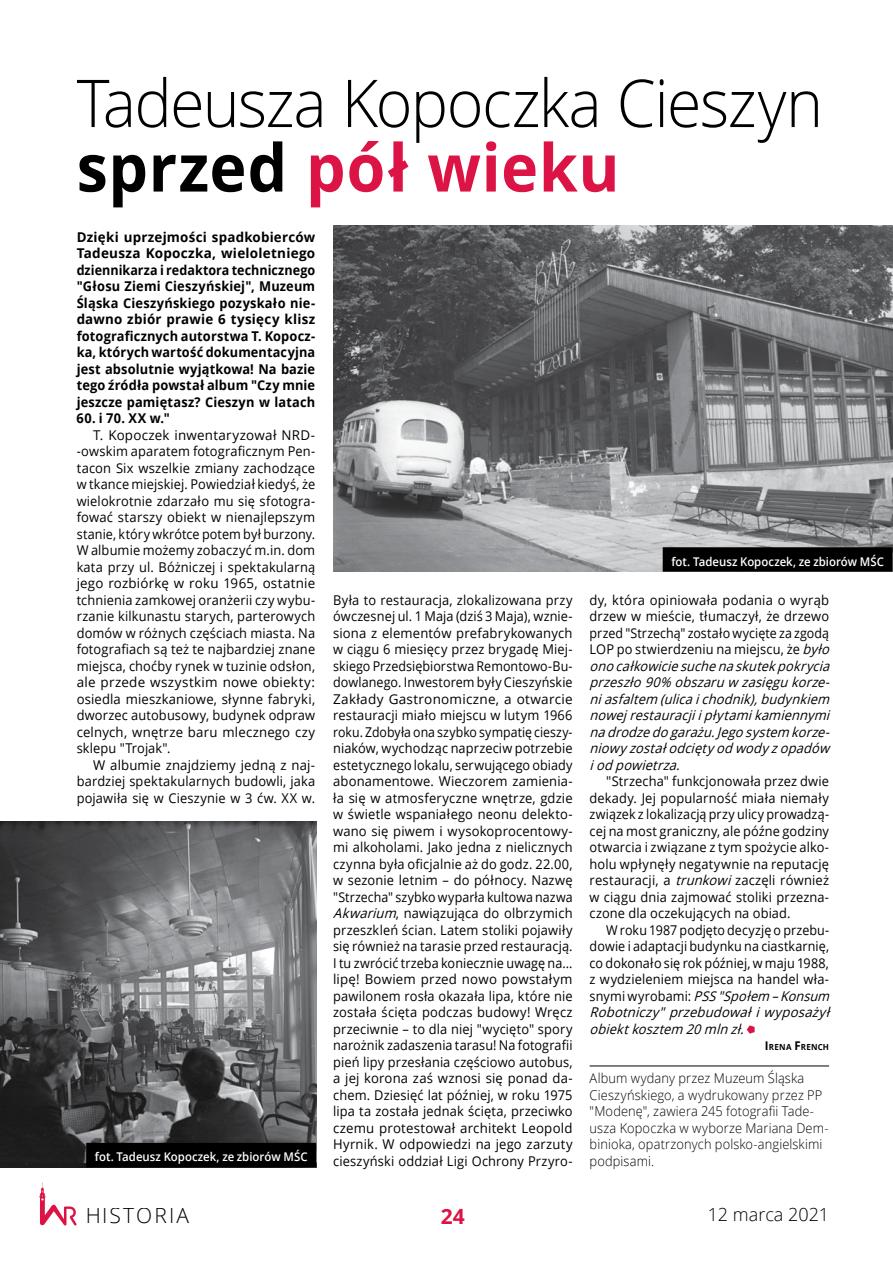
<style>
.page{position:relative;width:893px;height:1263px;background:#fff}
.page>*{position:absolute;margin:0;border:0;box-sizing:border-box;transform-origin:0 0}
.t1{font:300 66px/64.5px "Open Sans";letter-spacing:-.02em;color:#000;scale:.95 1}
.t2{font:300 21px "Open Sans";letter-spacing:.1em;color:#000}
.t3{font:700 21px "Open Sans";color:#db1445}
.t4{font:300 18px "Open Sans";color:#000}
.t5{font:13.5px/16.5px "Open Sans";letter-spacing:.01em;color:#000;text-align:justify;scale:.95 1}
.t6{font:13.5px/16.5px "Open Sans";letter-spacing:.01em;color:#000;text-align:justify}
.t7{font:italic 13.5px/16.5px "Open Sans";letter-spacing:-.03em;color:#000;scale:.95 1}
.t8{font:700 13.5px/16.5px "Open Sans";letter-spacing:.015em;color:#000;text-align:justify}
.t9{font:13.5px/16.5px "Open Sans";letter-spacing:.01em;color:#000;scale:.93 1}
.t10{font:300 13.5px/16.5px "Open Sans";letter-spacing:.01em;color:#000;scale:.95 1}
.t11{font:700 13.5px "Open Sans";letter-spacing:.015em;color:#000;scale:.95 1}
.t12{font:600 12px "Open Sans";color:#fff;scale:.95 1}
.t13{font:700 8.4px "Open Sans";letter-spacing:.03em;color:#000;scale:.95 1}
.s1{font-weight:700}
.s2{font-weight:700;color:#db1445}
.s3{font-style:italic}
.s4{font-style:normal}
.s5{font-size:12px}
</style>
<div class="page">
<svg style="left:39px;top:1182px;width:38px;height:43px"></svg>
<hr style="left:590px;top:1066px;width:239px;height:1px;background:#000">
<svg style="left:747px;top:1025px;width:8px;height:9px"></svg>
<img style="left:333px;top:225px;width:560px;height:347px">
<img style="left:0;top:821px;width:316px;height:347px">
<div style="left:663px;top:547px;width:230px;height:25px;background:#000"></div>
<div style="left:86px;top:1143px;width:230px;height:24px;background:#000"></div>
<h1 class="t1" style="left:77px;top:69px;width:787px">Tadeusza Kopoczka Cieszyn <span class="s1">sprzed</span> <span class="s2">pół wieku</span></h1>
<p class="t8" style="left:77px;top:228px;width:240px">Dzięki uprzejmości spadkobierców Tadeusza Kopoczka, wieloletniego dziennikarza i redaktora technicznego "Głosu Ziemi Cieszyńskiej", M uzeum Śląska Cieszyńskiego pozyskało nie&shy;dawno zbiór prawie 6 tysięcy klisz fotograficznych autorstwa T. Kopocz&shy;ka, których wartość dokumentacyjna jest absolutnie wyjątkowa! Na bazie tego źródła powstał album "Czy mnie jeszcze pamiętasz? Cieszyn w latach</p>
<p class="t11" style="left:77px;top:409px;width:100px">60. i 70. XX w."</p>
<p class="t6" style="left:77px;top:426px;width:240px;text-indent:16px">T. Kopoczek inwentaryzował NRD - -owskim aparatem fotograficznym Pen&shy;tacon Six wszelkie zmiany zachodzące w tkance miejskiej. Powiedział kiedyś, że wielokrotnie zdarzało mu się sfotogra&shy;fować starszy obiekt w nienajlepszym stanie, który wkrótce potem był burzony.<br>W albumie możemy zobaczyć m.in. dom kata przy ul. Bóżniczej i spektakularną jego rozbiórkę w roku 1965, ostatnie tchnienia zamkowej oranżerii czy wybu&shy;rzanie kilkunastu starych, parterowych domów w różnych częściach miasta. Na fotografiach są też te najbardziej znane miejsca, choćby rynek w tuzinie odsłon, ale przede wszystkim nowe obiekty: osiedla mieszkaniowe, słynne fabryki, dworzec autobusowy, budynek odpraw celnych, wnętrze baru mlecznego czy sklepu "Trojak".</p>
<p class="t6" style="left:77px;top:756px;width:240px;text-indent:16px">W albumie znajdziemy jedną z naj&shy;bardziej spektakularnych budowli, jaka pojawiła się w Cieszynie w 3 ćw. XX w.</p>
<p class="t12" style="left:671px;top:553px;width:225px">fot. Tadeusz Kopoczek, ze zbiorów MŚC</p>
<p class="t5" style="left:333px;top:591px;width:254px">Była to restauracja, zlokalizowana przy ówczesnej ul. 1 Maja (dziś 3 Maja), wznie&shy;siona z elementów prefabrykowanych w ciągu 6 miesięcy przez brygadę Miej&shy;skiego Przedsiębiorstwa Remontowo-Bu&shy;dowlanego. I nwestorem były Cieszyńskie Zakłady Gastronomiczne, a otwarcie restauracji miało miejscu w lutym 1966 roku. Zdobyła ona szybko sympatię cieszy&shy;niaków, wychodząc naprzeciw potrzebie estetycznego lokalu, serwującego obiady abonamentowe. Wieczorem zamienia&shy;ła się w atmosferyczne wnętrze, gdzie w świetle wspaniałego neonu delekto&shy;wano się piwem i wysokoprocentowy&shy;mi alkoholami. Jako jedna z nielicznych czynna była oficjalnie aż do godz. 22.00, w sezonie letnim – do północy. Nazwę "Strzecha" szybko wyparła kultowa nazwa <span class="s3">Akwarium</span>, nawiązująca do olbrzymich przeszkleń ścian. Latem stoliki pojawiły się również na tarasie przed restauracją.<br>I tu zwrócić trzeba koniecznie uwagę na... lipę! Bowiem przed nowo powstałym pawilonem rosła okazała lipa, które nie została ścięta podczas budowy! Wręcz przeciwnie – to dla niej "wycięto" spory narożnik zadaszenia tarasu! Na fotografii pień lipy przesłania częściowo autobus, a jej korona zaś wznosi się ponad da&shy;chem. Dziesięć lat później, w roku 1975 lipa ta została jednak ścięta, przeciwko czemu protestował architekt Leopold Hyrnik. W odpowiedzi na jego zarzuty cieszyński oddział Ligi Ochrony Przyro-</p>
<p class="t7" style="left:590px;top:591px;width:259px"><span class="s4">dy, która opiniowała podania o wyrąb drzew w mieście, tłumaczył, że drzewo przed "Strzechą" zostało wycięte za zgodą LOP po stwierdzeniu na miejscu, że</span> było onocałkowiciesuchenaskutekpokrycia przeszło90% obszaruw zasięgukorze&shy;niasfaltem (ulicaichodnik),budynkiem nowej restauracjiipłytamikamiennymi nadrodzedogarażu.Jegosystem korze&shy;niowy zostałodcięty odwody zopadów iodpowietrza.</p>
<p class="t5" style="left:590px;top:773px;width:254px;text-indent:16px">"Strzecha" funkcjonowała przez dwie dekady. Jej popularność miała niemały związek z lokalizacją przy ulicy prowadzą&shy;cej na most graniczny, ale późne godziny otwarcia i związane z tym spożycie alko&shy;holu wpłynęły negatywnie na reputację restauracji, a <span class="s3">trunkowi</span>zaczęli również w ciągu dnia zajmować stoliki przezna&shy;czone dla oczekujących na obiad.</p>
<p class="t9" style="left:590px;top:921px;width:264px;text-indent:16px">W roku 1987 podjęto decyzję o przebu&shy;dowie i adaptacji budynku na ciastkarnię, co dokonało się rok później, w maju 1988, z wydzieleniem miejsca na handel wła&shy;snymi wyrobami: <span class="s3">PSS "Społem –Konsum Robotniczy "przebudowałiwyposażył obiektkosztem 20mlnzł.</span></p>
<p class="t13" style="left:765px;top:1041px;width:69px"><span class="s5">I</span> RENA <span class="s5">F</span>RENCH</p>
<p class="t10" style="left:590px;top:1070px;width:253px">Album wydany przez Muzeum Śląska Cieszyńskiego, a wydrukowany przez PP "Modenę", zawiera 245 fotografii Tade&shy;usza Kopoczka w wyborze Mariana Dem&shy;binioka, opatrzonych polsko-angielskimi podpisami.</p>
<p class="t12" style="left:95px;top:1149px;width:225px">fot. Tadeusz Kopoczek, ze zbiorów MŚC</p>
<h2 class="t2" style="left:85px;top:1201px;width:105px">historia</h2>
<h2 class="t3" style="left:441px;top:1201px;width:25px">24</h2>
<h3 class="t4" style="left:708px;top:1202px;width:123px">12 marca 2021</h3>
</div>
